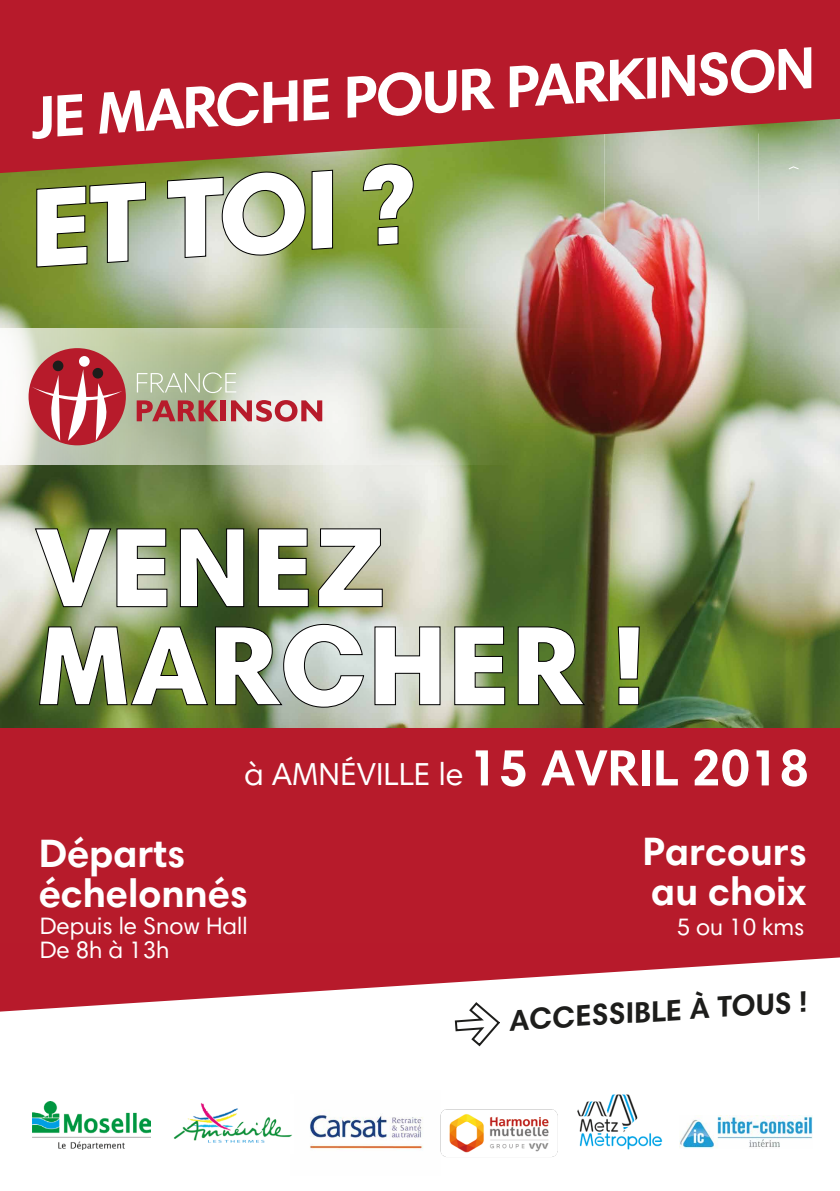
<style>
.page{position:relative;width:840px;height:1191px;background:#fff}
.page>*{position:absolute;margin:0;border:0;box-sizing:border-box;transform-origin:0 0}
.t1{font:900 114px/98px "Harmonia Sans Std";color:#fff}
.t2{font:900 113.8px "Harmonia Sans Std";color:#fff}
.t3{font:700 59.8px "Harmonia Sans Std";color:#fff}
.t4{font:700 51.4px "Harmonia Sans Std";color:#fff}
.t5{font:700 40px/40px "Harmonia Sans Std";color:#fff}
.t6{font:32.2px "Harmonia Sans Std";color:#fff}
.t7{font:700 29.8px "Harmonia Sans Std";color:#1d1d1b}
.t8{font:24px "Harmonia Sans Std";color:#fff}
</style>
<div class="page">
<img style="left:0;top:173px;width:839px;height:555px">
<svg style="left:0;top:328px;width:512px;height:136px"></svg>
<svg style="left:0;top:943px;width:839px;height:68px;fill:#b71a2b"></svg>
<div style="left:0;top:728px;width:839px;height:215px;background:#b71b2b"></div>
<svg style="left:34px;top:527px;width:134px;height:80px"></svg>
<svg style="left:179px;top:527px;width:65px;height:81px"></svg>
<svg style="left:257px;top:528px;width:52px;height:79px"></svg>
<svg style="left:317px;top:528px;width:66px;height:79px"></svg>
<svg style="left:38px;top:623px;width:326px;height:85px"></svg>
<svg style="left:374px;top:626px;width:67px;height:79px"></svg>
<svg style="left:453px;top:626px;width:52px;height:79px"></svg>
<svg style="left:517px;top:626px;width:68px;height:79px"></svg>
<svg style="left:617px;top:626px;width:23px;height:79px"></svg>
<svg style="left:0;top:0;width:839px;height:173px;fill:#b71a2b"></svg>
<svg style="left:36px;top:181px;width:110px;height:87px"></svg>
<svg style="left:166px;top:168px;width:167px;height:92px"></svg>
<svg style="left:362px;top:161px;width:52px;height:86px"></svg>
<svg style="left:453px;top:1000px;width:47px;height:47px"></svg>
<img style="left:577px;top:1094px;width:86px;height:56px">
<img style="left:310px;top:1114px;width:113px;height:36px">
<img style="left:173px;top:1103px;width:119px;height:40px">
<img style="left:33px;top:1101px;width:118px;height:48px">
<img style="left:440px;top:1109px;width:118px;height:48px">
<img style="left:679px;top:1115px;width:132px;height:33px">
<svg style="left:137px;top:400px;width:81px;height:21px"></svg>
<div style="left:220px;top:400px;width:6px;height:21px;background:#b71b2b"></div>
<svg style="left:231px;top:400px;width:91px;height:22px"></svg>
<svg style="left:137px;top:372px;width:99px;height:21px"></svg>
<div style="left:29px;top:348px;width:97px;height:97px;background:#b71b2b;border-radius:50%"></div>
<div style="left:53px;top:360px;width:10px;height:11px;background:#1d1d1b;border-radius:50%"></div>
<div style="left:79px;top:356px;width:11px;height:11px;background:#fff;border-radius:50%"></div>
<svg style="left:32px;top:369px;width:90px;height:72px"></svg>
<h3 class="t3" style="left:28px;top:82px;width:786px;rotate:-4deg">JE MARCHE POUR PARKINSON</h3>
<h2 class="t2" style="left:22px;top:157px;width:389px;rotate:-4deg">ET TOI ?</h2>
<h1 class="t1" style="left:36px;top:516px;width:611px">VENEZ<br>MARCHER !</h1>
<p class="t6" style="left:244px;top:754px;width:220px">à AMNÉVILLE le</p>
<p class="t4" style="left:469px;top:735px;width:341px">15 AVRIL 2018</p>
<p class="t5" style="left:39px;top:832px;width:210px">Départs échelonnés</p>
<p class="t5" style="left:642px;top:831px;width:166px">Parcours au choix</p>
<p class="t8" style="left:40px;top:911px;width:209px">Depuis le Snow Hall</p>
<p class="t8" style="left:676px;top:912px;width:129px">5 ou 10 kms</p>
<p class="t8" style="left:40px;top:935px;width:131px">De 8h à 13h</p>
<p class="t7" style="left:507px;top:1002px;width:300px;rotate:-4deg">ACCESSIBLE À TOUS !</p>
</div>
